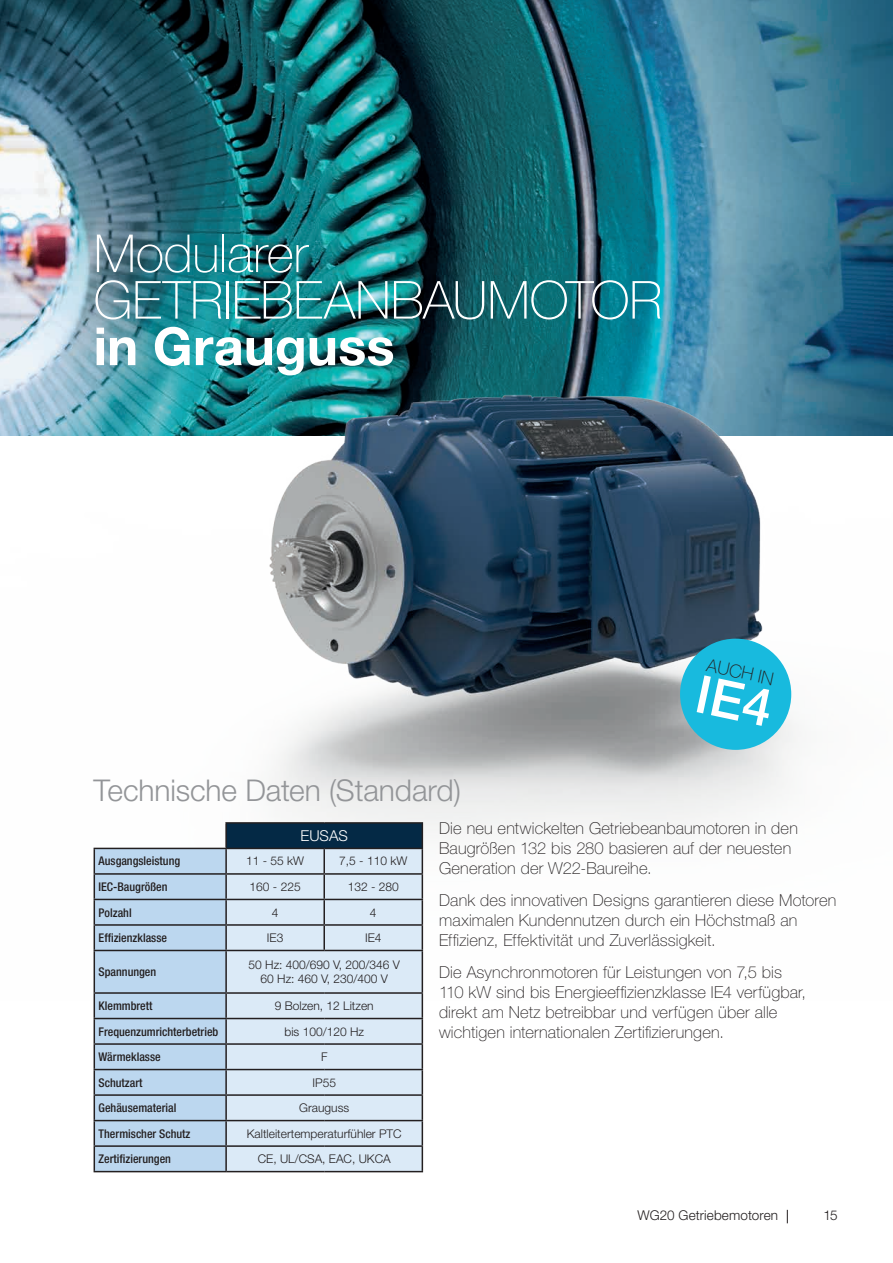
<style>
.page{position:relative;width:893px;height:1263px;background:#fff}
.page>*{position:absolute;margin:0;border:0;box-sizing:border-box;transform-origin:0 0}
.t1{font:100 52.5px/46.5px "Helvetica Neue LT Pro";letter-spacing:-.005em;color:#fff}
.t2{font:700 52.5px "Helvetica Neue LT Pro";color:#fff}
.t3{font:300 30px "Helvetica Neue LT Pro";letter-spacing:-.005em;color:#939598}
.t4{font:100 18px "Helvetica Neue LT Pro";color:#231f20}
.t5{font:100 16.5px/19.8px "Helvetica Neue LT Pro";letter-spacing:.01em;color:#231f20}
.t6{font:300 15px "Helvetica Neue LT Pro";color:#fff}
.t7{font:300 13.5px "Helvetica Neue LT Pro";letter-spacing:.005em;color:#231f20}
.t8{font:300 12px/14.4px "Helvetica Neue LT Pro";color:#231f20;text-align:center}
.t9{font:500 condensed 12px "Helvetica Neue LT Pro";color:#231f20}
</style>
<div class="page">
<svg style="left:787px;top:1210px;width:1px;height:13px"></svg>
<img style="left:0;top:0;width:893px;height:376px">
<img style="left:0;top:376px;width:893px;height:625px">
<div style="left:226px;top:823px;width:196px;height:25px;background:#042945"></div>
<div style="left:227px;top:849px;width:195px;height:322px;background:#dbeaf7"></div>
<hr style="left:225px;top:822px;width:99px;height:2px;background:#231f20">
<hr style="left:225px;top:824px;width:2px;height:24px;background:#231f20">
<hr style="left:324px;top:822px;width:99px;height:2px;background:#231f20">
<hr style="left:226px;top:848px;width:98px;height:1px;background:#231f20">
<hr style="left:225px;top:849px;width:2px;height:24px;background:#231f20">
<hr style="left:324px;top:848px;width:99px;height:1px;background:#231f20">
<hr style="left:323px;top:849px;width:2px;height:24px;background:#231f20">
<hr style="left:226px;top:873px;width:98px;height:2px;background:#231f20">
<hr style="left:225px;top:875px;width:2px;height:24px;background:#231f20">
<hr style="left:324px;top:873px;width:99px;height:2px;background:#231f20">
<hr style="left:323px;top:875px;width:2px;height:24px;background:#231f20">
<hr style="left:226px;top:899px;width:98px;height:1px;background:#231f20">
<hr style="left:225px;top:900px;width:2px;height:24px;background:#231f20">
<hr style="left:324px;top:899px;width:99px;height:1px;background:#231f20">
<hr style="left:323px;top:900px;width:2px;height:24px;background:#231f20">
<hr style="left:226px;top:924px;width:98px;height:2px;background:#231f20">
<hr style="left:225px;top:926px;width:2px;height:24px;background:#231f20">
<hr style="left:324px;top:924px;width:99px;height:2px;background:#231f20">
<hr style="left:323px;top:926px;width:2px;height:24px;background:#231f20">
<svg style="left:422px;top:824px;width:1px;height:126px"></svg>
<hr style="left:226px;top:950px;width:98px;height:1px;background:#231f20">
<hr style="left:225px;top:951px;width:2px;height:41px;background:#231f20">
<hr style="left:324px;top:950px;width:99px;height:1px;background:#231f20">
<hr style="left:422px;top:951px;width:1px;height:41px;background:#231f20">
<hr style="left:226px;top:992px;width:98px;height:2px;background:#231f20">
<hr style="left:225px;top:994px;width:2px;height:24px;background:#231f20">
<hr style="left:324px;top:992px;width:99px;height:2px;background:#231f20">
<hr style="left:226px;top:1018px;width:98px;height:1px;background:#231f20">
<hr style="left:225px;top:1019px;width:2px;height:24px;background:#231f20">
<hr style="left:324px;top:1018px;width:99px;height:1px;background:#231f20">
<hr style="left:226px;top:1043px;width:98px;height:2px;background:#231f20">
<hr style="left:225px;top:1045px;width:2px;height:24px;background:#231f20">
<hr style="left:324px;top:1043px;width:99px;height:2px;background:#231f20">
<hr style="left:226px;top:1069px;width:98px;height:1px;background:#231f20">
<hr style="left:225px;top:1070px;width:2px;height:24px;background:#231f20">
<hr style="left:324px;top:1069px;width:99px;height:1px;background:#231f20">
<hr style="left:226px;top:1094px;width:98px;height:2px;background:#231f20">
<hr style="left:225px;top:1096px;width:2px;height:24px;background:#231f20">
<hr style="left:324px;top:1094px;width:99px;height:2px;background:#231f20">
<hr style="left:226px;top:1120px;width:98px;height:1px;background:#231f20">
<hr style="left:225px;top:1121px;width:2px;height:24px;background:#231f20">
<hr style="left:324px;top:1120px;width:99px;height:1px;background:#231f20">
<svg style="left:94px;top:848px;width:132px;height:323px;background:#b1cae0"></svg>
<hr style="left:226px;top:1145px;width:98px;height:2px;background:#231f20">
<hr style="left:225px;top:1147px;width:2px;height:24px;background:#231f20">
<hr style="left:324px;top:1145px;width:99px;height:2px;background:#231f20">
<svg style="left:422px;top:994px;width:1px;height:177px"></svg>
<hr style="left:94px;top:1171px;width:132px;height:1px;background:#231f20">
<hr style="left:226px;top:1171px;width:98px;height:1px;background:#231f20">
<hr style="left:324px;top:1171px;width:99px;height:1px;background:#231f20">
<div style="left:680px;top:639px;width:111px;height:111px;background:#18bade;border-radius:50%"></div>
<h1 class="t1" style="left:94px;top:230px;width:570px">Modularer<br>GETRIEBEANBAUMOTOR</h1>
<h1 class="t2" style="left:94px;top:313px;width:303px">in Grauguss</h1>
<p class="t4" style="left:709px;top:654px;width:69px;rotate:12deg">AUCH IN</p>
<h2 class="t3" style="left:94px;top:772px;width:369px">Technische Daten (Standard)</h2>
<p class="t6" style="left:300px;top:826px;width:49px">EUSAS</p>
<p class="t9" style="left:99px;top:854px;width:83px">Ausgangsleistung</p>
<p class="t8" style="left:246px;top:854px;width:60px">11 - 55 kW</p>
<p class="t8" style="left:339px;top:854px;width:70px">7,5 - 110 kW</p>
<p class="t9" style="left:99px;top:879px;width:70px">IEC-Baugrößen</p>
<p class="t8" style="left:250px;top:879px;width:53px">160 - 225</p>
<p class="t8" style="left:348px;top:879px;width:53px">132 - 280</p>
<p class="t9" style="left:99px;top:905px;width:35px">Polzahl</p>
<p class="t8" style="left:272px;top:905px;width:8px">4</p>
<p class="t8" style="left:370px;top:905px;width:8px">4</p>
<p class="t9" style="left:99px;top:930px;width:70px">Effizienzklasse</p>
<p class="t8" style="left:267px;top:930px;width:18px">IE3</p>
<p class="t8" style="left:365px;top:930px;width:18px">IE4</p>
<p class="t9" style="left:99px;top:965px;width:59px">Spannungen</p>
<p class="t8" style="left:249px;top:957px;width:153px">50 Hz: 400/690 V, 200/346 V<br>60 Hz: 460 V, 230/400 V</p>
<p class="t9" style="left:99px;top:999px;width:55px">Klemmbrett</p>
<p class="t8" style="left:275px;top:998px;width:100px">9 Bolzen, 12 Litzen</p>
<p class="t9" style="left:99px;top:1024px;width:121px">Frequenzumrichterbetrieb</p>
<p class="t8" style="left:284px;top:1024px;width:81px">bis 100/120 Hz</p>
<p class="t9" style="left:99px;top:1050px;width:64px">Wärmeklasse</p>
<p class="t8" style="left:321px;top:1049px;width:8px">F</p>
<p class="t9" style="left:99px;top:1075px;width:45px">Schutzart</p>
<p class="t8" style="left:312px;top:1075px;width:25px">IP55</p>
<p class="t9" style="left:99px;top:1101px;width:79px">Gehäusematerial</p>
<p class="t8" style="left:299px;top:1100px;width:52px">Grauguss</p>
<p class="t9" style="left:99px;top:1126px;width:93px">Thermischer Schutz</p>
<p class="t8" style="left:247px;top:1126px;width:156px">Kaltleitertemperaturfühler PTC</p>
<p class="t9" style="left:99px;top:1152px;width:74px">Zertifizierungen</p>
<p class="t8" style="left:258px;top:1151px;width:134px">CE, UL/CSA, EAC, UKCA</p>
<p class="t5" style="left:439px;top:818px;width:360px">Die neu entwickelten Getriebeanbaumotoren in den<br>Baugrößen 132 bis 280 basieren auf der neuesten<br>Generation der W22-Baureihe.</p>
<p class="t5" style="left:439px;top:890px;width:399px">Dank des innovativen Designs garantieren diese Motoren maximalen Kundennutzen durch ein Höchstmaß an<br>Effizienz, Effektivität und Zuverlässigkeit.</p>
<p class="t5" style="left:439px;top:962px;width:369px">Die Asynchronmotoren für Leistungen von 7,5 bis 110 kW sind bis Energieeffizienzklasse IE4 verfügbar, direkt am Netz betreibbar und verfügen über alle wichtigen internationalen Zertifizierungen.</p>
<p class="t7" style="left:638px;top:1207px;width:142px">WG20 Getriebemotoren</p>
<p class="t7" style="left:823px;top:1207px;width:16px">15</p>
</div>
